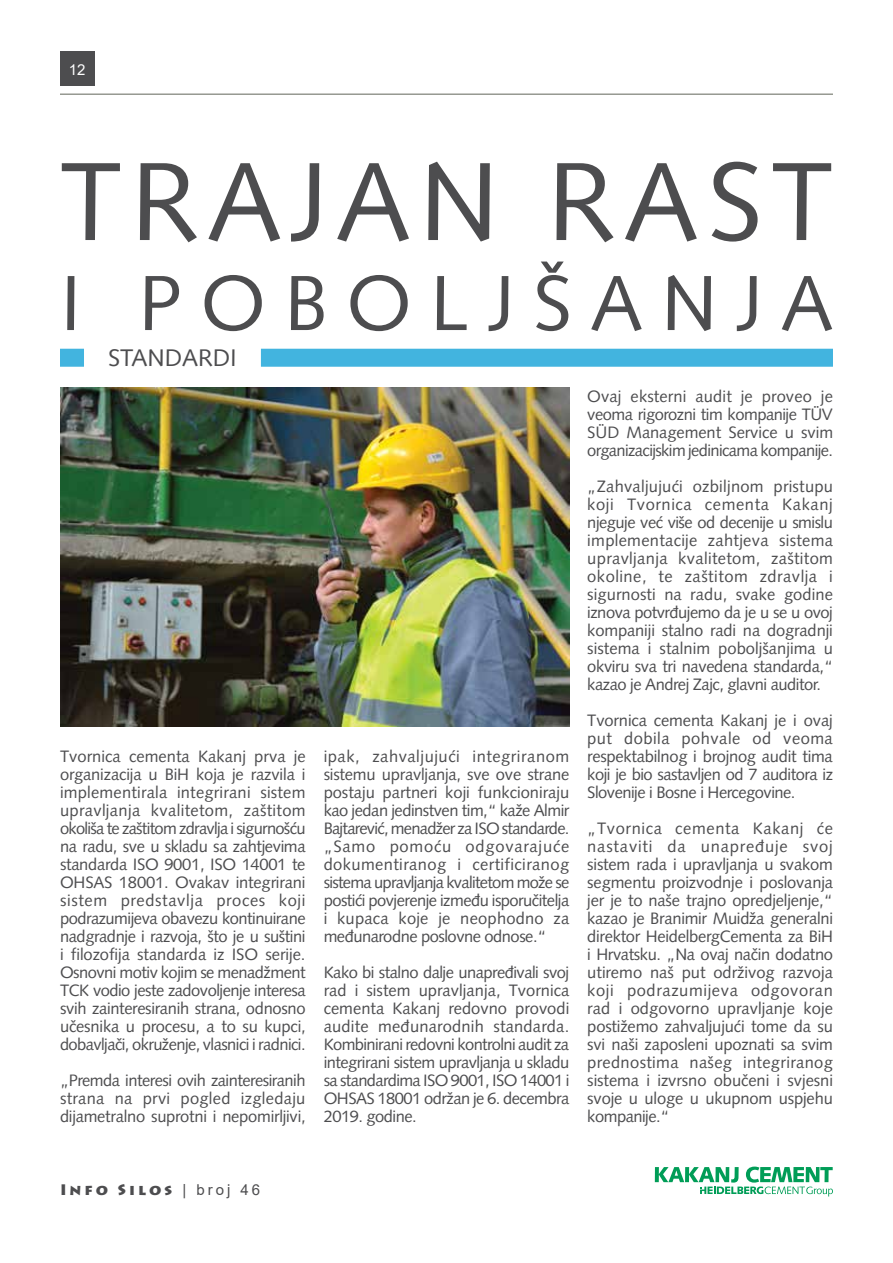
<style>
.page{position:relative;width:893px;height:1263px;background:#fff}
.page>*{position:absolute;margin:0;border:0;box-sizing:border-box;transform-origin:0 0}
.t1{font:111px "Syntax LT Std";letter-spacing:.08em;color:#4d4d4f}
.t2{font:78px "Syntax LT Std";letter-spacing:.24em;color:#4d4d4f}
.t3{font:24px "Syntax LT Std";color:#4d4d4f}
.t4{font:16.5px/18px "Syntax LT Std";letter-spacing:-.03em;color:#4d4d4f;text-align:justify}
.t5{font:900 15px "Lithos Pro";letter-spacing:.2em;color:#4d4d4f}
.t6{font:15px "Arial";color:#fff}
.s1{font-family:"Arial";font-weight:400}
</style>
<div class="page">
<div style="left:60px;top:51px;width:34px;height:35px;background:#4d4d4f"></div>
<hr style="left:60px;top:94px;width:773px;height:1px;background:#73776c">
<svg style="left:655px;top:1166px;width:178px;height:30px"></svg>
<img style="left:60px;top:387px;width:509px;height:339px">
<div style="left:60px;top:349px;width:24px;height:18px;background:#42b4df"></div>
<div style="left:261px;top:349px;width:572px;height:18px;background:#42b4df"></div>
<p class="t6" style="left:69px;top:59px;width:18px">12</p>
<h1 class="t1" style="left:60px;top:136px;width:774px">TRAJAN RAST</h1>
<h2 class="t2" style="left:60px;top:257px;width:774px">I POBOLJŠANJA</h2>
<h3 class="t3" style="left:108px;top:344px;width:130px">STANDARDI</h3>
<p class="t4" style="left:60px;top:747px;width:247px">Tvornica cementa Kakanj prva je organizacija u BiH koja je razvila i implementirala integrirani sistem upravljanja kvalitetom, zaštitom okoliša te zaštitom zdravlja i sigurnošću na radu, sve u skladu sa zahtjevima standarda ISO 9001, ISO 14001 te OHSAS 18001. Ovakav integrirani sistem predstavlja proces koji podrazumijeva obavezu kontinuirane nadgradnje i razvoja, što je u suštini i filozofija standarda iz ISO serije.<br>Osnovni motiv kojim se menadžment TCK vodio jeste zadovoljenje interesa svih zainteresiranih strana, odnosno učesnika u procesu, a to su kupci, dobavljači, okruženje, vlasnici i radnici.</p>
<p class="t4" style="left:60px;top:1071px;width:247px">„Premda interesi ovih zainteresiranih strana na prvi pogled izgledaju dijametralno suprotni i nepomirljivi,</p>
<p class="t4" style="left:324px;top:747px;width:247px">ipak, zahvaljujući integriranom sistemu upravljanja, sve ove strane postaju partneri koji funkcioniraju kao jedan jedinstven tim,“ kaže Almir Bajtarević, menadžer za ISO standarde. „Samo pomoću odgovarajuće dokumentiranog i certificiranog sistema upravljanja kvalitetom može se postići povjerenje između isporučitelja i kupaca koje je neophodno za međunarodne poslovne odnose.“</p>
<p class="t4" style="left:324px;top:963px;width:247px">Kako bi stalno dalje unapređivali svoj rad i sistem upravljanja, Tvornica cementa Kakanj redovno provodi audite međunarodnih standarda.<br>Kombinirani redovni kontrolni audit za integrirani sistem upravljanja u skladu sa standardima ISO 9001, ISO 14001 i OHSAS 18001 održan je 6. decembra 2019. godine.</p>
<p class="t4" style="left:587px;top:387px;width:247px">Ovaj eksterni audit je proveo je veoma rigorozni tim kompanije TÜV SÜD Management Service u svim organizacijskim jedinicama kompanije.</p>
<p class="t4" style="left:587px;top:477px;width:247px">„Zahvaljujući ozbiljnom pristupu koji Tvornica cementa Kakanj njeguje već više od decenije u smislu implementacije zahtjeva sistema upravljanja kvalitetom, zaštitom okoline, te zaštitom zdravlja i sigurnosti na radu, svake godine iznova potvrđujemo da je u se u ovoj kompaniji stalno radi na dogradnji sistema i stalnim poboljšanjima u okviru sva tri navedena standarda,“ kazao je Andrej Zajc, glavni auditor.</p>
<p class="t4" style="left:587px;top:711px;width:247px">Tvornica cementa Kakanj je i ovaj put dobila pohvale od veoma respektabilnog i brojnog audit tima koji je bio sastavljen od 7 auditora iz Slovenije i Bosne i Hercegovine.</p>
<p class="t4" style="left:587px;top:819px;width:247px">„Tvornica cementa Kakanj će nastaviti da unapređuje svoj sistem rada i upravljanja u svakom segmentu proizvodnje i poslovanja jer je to naše trajno opredjeljenje,“ kazao je Branimir Muidža generalni direktor HeidelbergCementa za BiH i Hrvatsku. „Na ovaj način dodatno utiremo naš put održivog razvoja koji podrazumijeva odgovoran rad i odgovorno upravljanje koje postižemo zahvaljujući tome da su svi naši zaposleni upoznati sa svim prednostima našeg integriranog sistema i izvrsno obučeni i svjesni svoje u uloge u ukupnom uspjehu kompanije.“</p>
<p class="t5" style="left:60px;top:1180px;width:202px">Info Silos <span class="s1">| broj 46</span></p>
</div>
